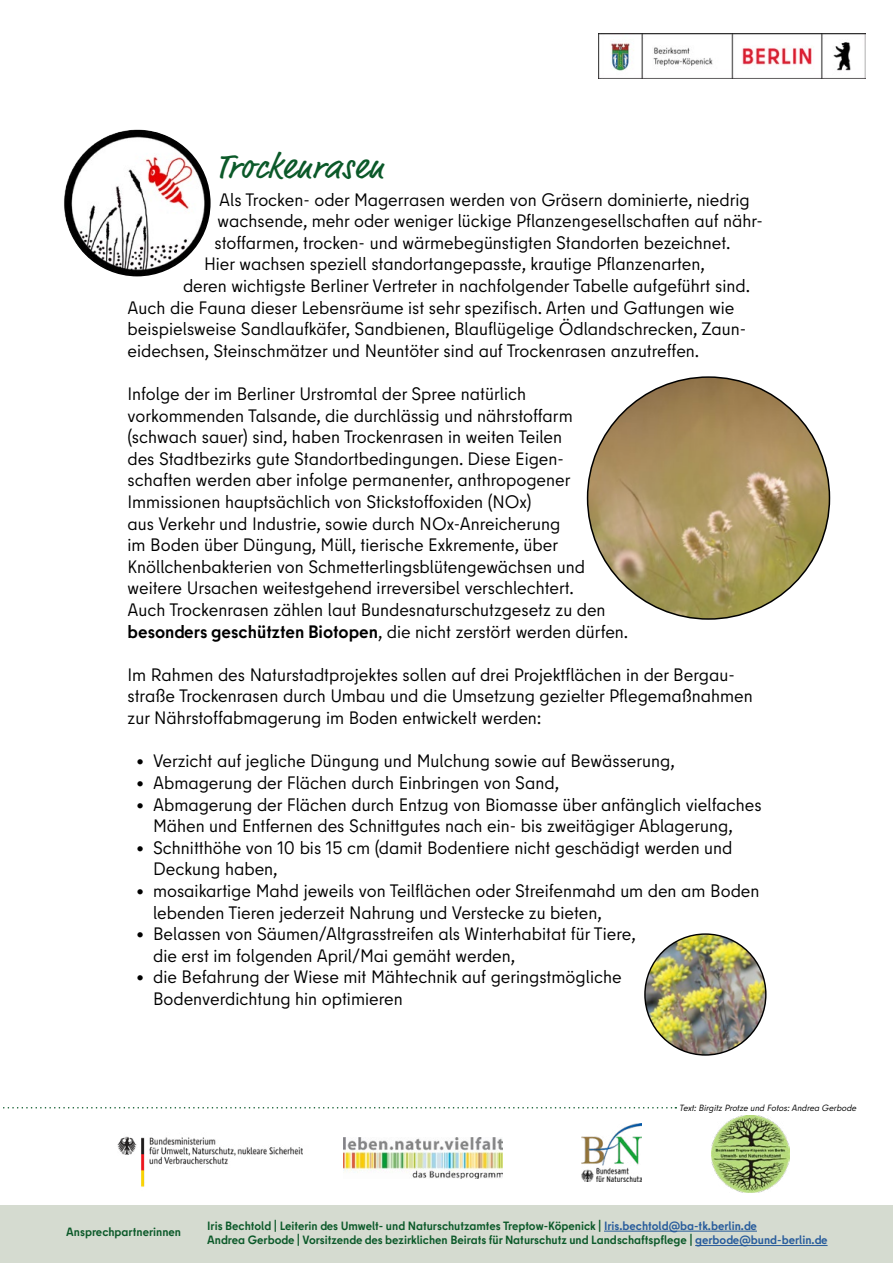
<style>
.page{position:relative;width:893px;height:1263px;background:#fff}
.page>*{position:absolute;margin:0;border:0;box-sizing:border-box;transform-origin:0 0}
.t1{font:36px "Market OT";letter-spacing:.03em;color:#0b5929}
.t2{font:18px/21.6px "Berlin Type";color:#000}
.t3{font:700 12px/14.4px "Berlin Type";color:#0b5929}
.t4{font:italic 9px "Berlin Type";color:#000}
.s1{font-weight:700}
.s2{color:#275b9b}
</style>
<div class="page">
<div style="left:0;top:1205px;width:893px;height:58px;background:#d5dbd0"></div>
<hr style="left:604px;top:1231px;width:153px;height:1px;background:#275b9b">
<hr style="left:695px;top:1245px;width:133px;height:1px;background:#275b9b">
<img style="left:598px;top:34px;width:267px;height:44px">
<img style="left:117px;top:1136px;width:186px;height:51px">
<img style="left:343px;top:1137px;width:159px;height:42px">
<img style="left:582px;top:1124px;width:60px;height:57px">
<img style="left:712px;top:1116px;width:77px;height:77px">
<svg style="left:3px;top:1107px;width:673px;height:1px"></svg>
<img style="left:64px;top:130px;width:147px;height:146px;border-radius:73px">
<img style="left:645px;top:934px;width:121px;height:121px;border-radius:60px">
<img style="left:588px;top:377px;width:241px;height:242px;border-radius:121px">
<h1 class="t1" style="left:216px;top:145px;width:169px">Trockenrasen</h1>
<p class="t2" style="left:219px;top:189px;width:532px">Als Trocken- oder Magerrasen werden von Gräsern dominierte, niedrig</p>
<p class="t2" style="left:218px;top:210px;width:547px">wachsende, mehr oder weniger lückige Pflanzengesellschaften auf nähr-</p>
<p class="t2" style="left:215px;top:232px;width:517px">stoffarmen, trocken- und wärmebegünstigten Standorten bezeichnet.</p>
<p class="t2" style="left:204px;top:253px;width:502px">Hier wachsen speziell standortangepasste, krautige Pflanzenarten,</p>
<p class="t2" style="left:183px;top:275px;width:568px">deren wichtigste Berliner Vertreter in nachfolgender Tabelle aufgeführt sind.</p>
<p class="t2" style="left:128px;top:297px;width:608px">Auch die Fauna dieser Lebensräume ist sehr spezifisch. Arten und Gattungen wie</p>
<p class="t2" style="left:128px;top:318px;width:620px">beispielsweise Sandlaufkäfer, Sandbienen, Blauflügelige Ödlandschrecken, Zaun-</p>
<p class="t2" style="left:128px;top:340px;width:573px">eidechsen, Steinschmätzer und Neuntöter sind auf Trockenrasen anzutreffen.</p>
<p class="t2" style="left:128px;top:383px;width:502px">Infolge der im Berliner Urstromtal der Spree natürlich vorkommenden Talsande, die durchlässig und nährstoffarm (schwach sauer) sind, haben Trockenrasen in weiten Teilen<br>des Stadtbezirks gute Standortbedingungen. Diese Eigen&shy;schaften werden aber infolge permanenter, anthropogener Immissionen hauptsächlich von Stickstoffoxiden (NOx)<br>aus Verkehr und Industrie, sowie durch NOx-Anreicherung<br>im Boden über Düngung, Müll, tierische Exkremente, über Knöllchenbakterien von Schmetterlingsblütengewächsen und weitere Ursachen weitestgehend irreversibel verschlechtert.<br>Auch Trockenrasen zählen laut Bundesnaturschutzgesetz zu den <span class="s1">besonders geschützten Biotopen</span>, die nicht zerstört werden dürfen.</p>
<p class="t2" style="left:128px;top:664px;width:627px">Im Rahmen des Naturstadtprojektes sollen auf drei Projektflächen in der Bergau&shy;straße Trockenrasen durch Umbau und die Umsetzung gezielter Pflegemaßnahmen zur Nährstoffabmagerung im Boden entwickelt werden:</p>
<p class="t2" style="left:136px;top:750px;width:540px">• Verzicht auf jegliche Düngung und Mulchung sowie auf Bewässerung,</p>
<p class="t2" style="left:136px;top:772px;width:425px">• Abmagerung der Flächen durch Einbringen von Sand,</p>
<p class="t2" style="left:153px;top:793px;width:610px;text-indent:-17px">• Abmagerung der Flächen durch Entzug von Biomasse über anfänglich vielfaches<br>Mähen und Entfernen des Schnittgutes nach ein- bis zweitägiger Ablagerung,</p>
<p class="t2" style="left:153px;top:837px;width:581px;text-indent:-17px">• Schnitthöhe von 10 bis 15 cm (damit Bodentiere nicht geschädigt werden und<br>Deckung haben,</p>
<p class="t2" style="left:153px;top:880px;width:608px;text-indent:-17px">• mosaikartige Mahd jeweils von Teilflächen oder Streifenmahd um den am Boden lebenden Tieren jederzeit Nahrung und Verstecke zu bieten,</p>
<p class="t2" style="left:153px;top:923px;width:484px;text-indent:-17px">• Belassen von Säumen/Altgrasstreifen als Winterhabitat für Tiere, die erst im folgenden April/Mai gemäht werden,</p>
<p class="t2" style="left:153px;top:966px;width:470px;text-indent:-17px">• die Befahrung der Wiese mit Mähtechnik auf geringstmögliche<br>Bodenverdichtung hin optimieren</p>
<p class="t4" style="left:679px;top:1102px;width:181px">Text:Birgitz Protze und Fotos:Andrea Gerbode</p>
<p class="t3" style="left:66px;top:1224px;width:116px">Ansprechpartnerinnen</p>
<p class="t3" style="left:207px;top:1218px;width:622px">Iris Bechtold | Leiterin des Umwelt- und Naturschutzamtes Treptow-Köpenick | <span class="s2">Iris.bechtold@ba-tk.berlin.de<br></span>Andrea Gerbode | Vorsitzende des bezirklichen Beirats für Naturschutz und Landschaftspflege | <span class="s2">gerbode@bund-berlin.de</span></p>
</div>
